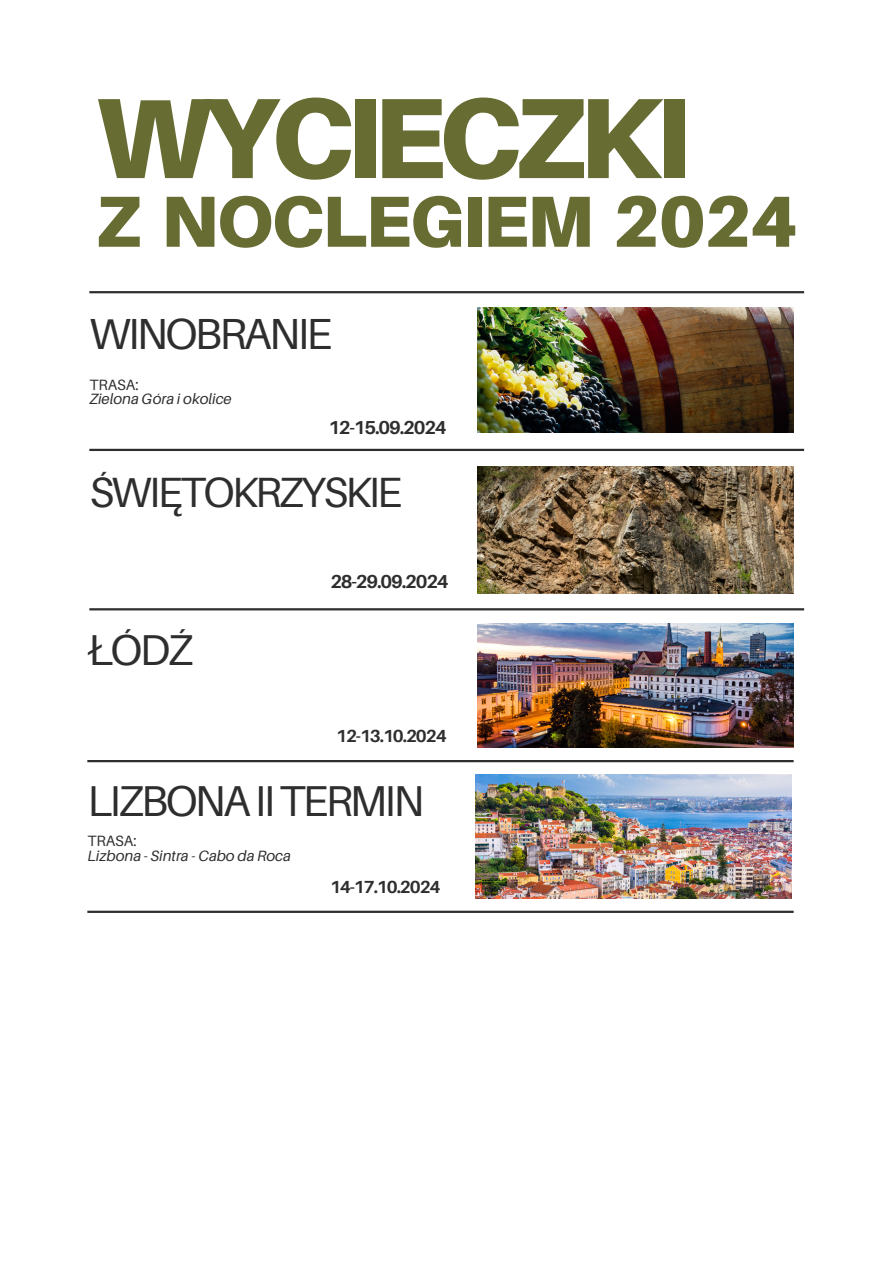
<style>
.page{position:relative;width:893px;height:1264px;background:#fff}
.page>*{position:absolute;margin:0;border:0;box-sizing:border-box;transform-origin:0 0}
.t1{font:900 114.3px "Aileron";letter-spacing:-.075em;color:#676c32}
.t2{font:900 72.3px "Aileron";letter-spacing:-.03em;color:#676c32}
.t3{font:43.5px "Aileron";letter-spacing:-.06em;color:#2e2e2e}
.t4{font:43.2px "Aileron";letter-spacing:-.06em;color:#2e2e2e}
.t5{font:42.3px "Aileron";letter-spacing:-.06em;color:#2e2e2e}
.t6{font:700 18.75px "Aileron";letter-spacing:-.06em;color:#2e2e2e}
.t7{font:700 17.55px "Aileron";letter-spacing:-.06em;color:#2e2e2e}
.t8{font:italic 14.85px "Aileron";color:#2e2e2e}
.t9{font:14.85px "Aileron";color:#2e2e2e}
</style>
<div class="page">
<hr style="left:89px;top:291px;width:715px;height:2px;background:#2e2e2e">
<img style="left:477px;top:307px;width:316px;height:125px">
<hr style="left:89px;top:449px;width:715px;height:2px;background:#2e2e2e">
<img style="left:477px;top:466px;width:316px;height:127px">
<hr style="left:89px;top:608px;width:715px;height:2px;background:#2e2e2e">
<img style="left:475px;top:774px;width:316px;height:124px">
<hr style="left:87px;top:910px;width:706px;height:2px;background:#2e2e2e">
<img style="left:477px;top:623px;width:316px;height:124px">
<hr style="left:87px;top:760px;width:706px;height:2px;background:#2e2e2e">
<p class="t1" style="left:95px;top:67px;width:598px">WYCIECZKI</p>
<p class="t2" style="left:95px;top:176px;width:704px">Z NOCLEGIEM 2024</p>
<p class="t3" style="left:89px;top:306px;width:244px">WINOBRANIE</p>
<p class="t9" style="left:89px;top:375px;width:51px">TRASA:</p>
<p class="t8" style="left:89px;top:390px;width:144px">Zielona Góra i okolice</p>
<p class="t6" style="left:328px;top:416px;width:120px">12-15.09.2024</p>
<p class="t5" style="left:89px;top:465px;width:314px">ŚWIĘTOKRZYSKIE</p>
<p class="t4" style="left:87px;top:623px;width:107px">ŁÓDŹ</p>
<p class="t6" style="left:330px;top:569px;width:120px">28-29.09.2024</p>
<p class="t7" style="left:336px;top:725px;width:112px">12-13.10.2024</p>
<p class="t4" style="left:87px;top:773px;width:338px">LIZBONAII TERMIN</p>
<p class="t9" style="left:87px;top:831px;width:51px">TRASA:</p>
<p class="t8" style="left:87px;top:846px;width:205px">Lizbona - Sintra - Cabo da Roca</p>
<p class="t7" style="left:330px;top:875px;width:112px">14-17.10.2024</p>
</div>
